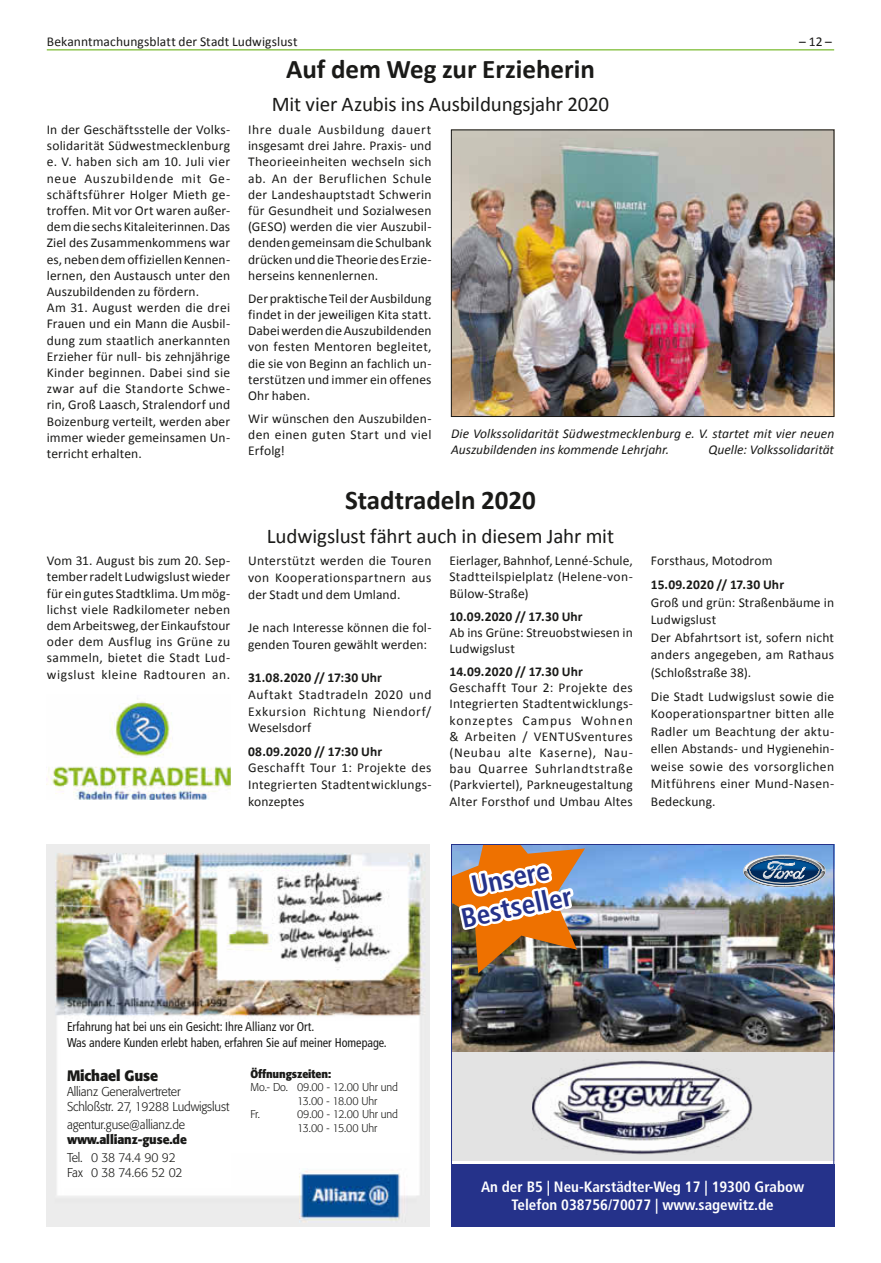
<style>
.page{position:relative;width:881px;height:1263px;background:#fff}
.page>*{position:absolute;margin:0;border:0;box-sizing:border-box;transform-origin:0 0}
.t1{font:700 condensed 27.45px/29.8px "Frutiger LT";color:#25328a;text-align:center}
.t2{font:700 27px "Calibri";color:#1a1a18}
.t3{font:21px "Calibri";letter-spacing:-.01em;color:#1a1a18}
.t4{font:700 condensed 15px/18px "Frutiger LT";color:#fff;text-align:center}
.t5{font:700 15px "Formata";letter-spacing:-.01em;color:#1a1a18;scale:.95 1}
.t6{font:13.5px/16.2px "Calibri";letter-spacing:.01em;color:#1a1a18;text-align:justify}
.t7{font:italic 13.5px/16.5px "Calibri";color:#1a1a18}
.t8{font:700 13.5px "Calibri";letter-spacing:.01em;color:#1a1a18}
.t9{font:condensed 12.75px/15.3px "Frutiger LT";color:#1a1a18;scale:.95 1}
.t10{font:300 12.75px/15.3px "Formata";letter-spacing:-.01em;color:#1a1a18;scale:.95 1}
.t11{font:300 12.75px/15.3px "Formata";letter-spacing:-.03em;color:#1a1a18;scale:.95 1}
.t12{font:700 12.75px "Formata";letter-spacing:-.01em;color:#1a1a18;scale:.95 1}
.t13{font:300 11.25px/13.5px "Formata";letter-spacing:-.01em;color:#1a1a18;scale:.95 1}
.t14{font:700 11.25px "Formata";letter-spacing:-.01em;color:#1a1a18;scale:.95 1}
</style>
<div class="page">
<hr style="left:47px;top:49px;width:786px;height:1px;background:#75b828">
<img style="left:47px;top:844px;width:382px;height:383px">
<div style="left:61px;top:1022px;width:170px;height:166px;background:#fff"></div>
<div style="left:219px;top:1022px;width:191px;height:131px;background:#fff"></div>
<img style="left:453px;top:132px;width:378px;height:283px">
<div style="left:451px;top:130px;width:382px;height:287px;border:1px solid #1a1a18"></div>
<img style="left:47px;top:701px;width:183px;height:99px">
<img style="left:453px;top:846px;width:378px;height:206px">
<div style="left:451px;top:1052px;width:382px;height:108px;background:#e3e3e3"></div>
<div style="left:451px;top:1165px;width:382px;height:62px;background:#25328a"></div>
<img style="left:532px;top:1060px;width:220px;height:94px">
<svg style="left:743px;top:855px;width:82px;height:32px"></svg>
<img style="left:453px;top:846px;width:131px;height:127px">
<div style="left:451px;top:844px;width:382px;height:383px;border:1px solid #25328a"></div>
<p class="t6" style="left:47px;top:34px;width:252px">Bekanntmachungsblatt der Stadt Ludwigslust</p>
<p class="t6" style="left:799px;top:34px;width:34px">– 12 –</p>
<h2 class="t2" style="left:286px;top:51px;width:310px">Auf dem Weg zur Erzieherin</h2>
<h3 class="t3" style="left:271px;top:91px;width:339px">Mit vier Azubis ins Ausbildungsjahr 2020</h3>
<p class="t6" style="left:47px;top:121px;width:185px;text-align:left">In der Geschäftsstelle der Volks&shy;solidarität Südwestmecklenburg e. V. haben sich am 10. Juli vier neue Auszubildende mit Ge&shy;schäftsführer Holger Mieth ge&shy;troffen. Mit vor Ort waren außer&shy;dem die sechs Kitaleiterinnen. Das<br>Ziel des Zusammenkommens war es, neben dem offiziellen Kennen&shy;lernen, den Austausch unter den<br>Auszubildenden zu fördern.<br>Am 31. August werden die drei<br>Frauen und ein Mann die Ausbil&shy;dung zum staatlich anerkannten<br>Erzieher für null- bis zehnjährige<br>Kinder beginnen. Dabei sind sie zwar auf die Standorte Schwe&shy;rin, Groß Laasch, Stralendorf und<br>Boizenburg verteilt, werden aber immer wieder gemeinsamen Un&shy;terricht erhalten.</p>
<p class="t6" style="left:248px;top:121px;width:185px">Ihre duale Ausbildung dauert insgesamt drei Jahre. Praxis- und Theorieeinheiten wechseln sich ab. An der Beruflichen Schule der Landeshauptstadt Schwerin für Gesundheit und Sozialwesen (GESO) werden die vier Auszubil&shy;denden gemeinsam die Schulbank drücken und die Theorie des Erzie&shy;herseins kennenlernen.</p>
<p class="t6" style="left:248px;top:290px;width:185px">Der praktische Teil der Ausbildung findet in der jeweiligen Kita statt.<br>Dabei werden die Auszubildenden von festen Mentoren begleitet, die sie von Beginn an fachlich un&shy;terstützen und immer ein offenes Ohr haben.</p>
<p class="t6" style="left:248px;top:410px;width:185px">Wir wünschen den Auszubilden&shy;den einen guten Start und viel Erfolg!</p>
<p class="t7" style="left:451px;top:424px;width:384px">Die Volkssolidarität Südwestmecklenburg e. V. startet mit vier neuen<br>Auszubildenden ins kommende Lehrjahr.</p>
<p class="t7" style="left:708px;top:441px;width:127px">Quelle: Volkssolidarität</p>
<h2 class="t2" style="left:345px;top:483px;width:192px">Stadtradeln 2020</h2>
<h3 class="t3" style="left:267px;top:522px;width:348px">Ludwigslust fährt auch in diesem Jahr mit</h3>
<p class="t6" style="left:47px;top:553px;width:185px">Vom 31. August bis zum 20. Sep&shy;tember radelt Ludwigslust wieder für ein gutes Stadtklima. Um mög&shy;lichst viele Radkilometer neben dem Arbeitsweg, der Einkaufstour oder dem Ausflug ins Grüne zu sammeln, bietet die Stadt Lud&shy;wigslust kleine Radtouren an.</p>
<p class="t6" style="left:248px;top:552px;width:185px;line-height:16.6px">Unterstützt werden die Touren von Kooperationspartnern aus der Stadt und dem Umland.</p>
<p class="t6" style="left:248px;top:619px;width:185px;line-height:16.6px">Je nach Interesse können die fol&shy;genden Touren gewählt werden:</p>
<p class="t8" style="left:248px;top:669px;width:135px">31.08.2020 // 17:30 Uhr</p>
<p class="t6" style="left:248px;top:686px;width:185px;line-height:16.6px">Auftakt Stadtradeln 2020 und Exkursion Richtung Niendorf/ Weselsdorf</p>
<p class="t8" style="left:248px;top:743px;width:135px">08.09.2020 // 17:30 Uhr</p>
<p class="t6" style="left:248px;top:760px;width:185px;line-height:16.6px">Geschafft Tour 1: Projekte des Integrierten Stadtentwicklungs&shy;konzeptes</p>
<p class="t6" style="left:449px;top:553px;width:185px">Eierlager, Bahnhof, Lenné-Schule, Stadtteilspielplatz (Helene-von-Bülow-Straße)</p>
<p class="t8" style="left:449px;top:607px;width:135px">10.09.2020 // 17.30 Uhr</p>
<p class="t6" style="left:449px;top:624px;width:185px">Ab ins Grüne: Streuobstwiesen in<br>Ludwigslust</p>
<p class="t8" style="left:449px;top:663px;width:135px">14.09.2020 // 17.30 Uhr</p>
<p class="t6" style="left:449px;top:679px;width:185px">Geschafft Tour 2: Projekte des Integrierten Stadtentwicklungs&shy;konzeptes Campus Wohnen &amp; Arbeiten / VENTUSventures (Neubau alte Kaserne), Nau&shy;bau Quarree Suhrlandtstraße (Parkviertel), Parkneugestaltung Alter Forsthof und Umbau Altes</p>
<p class="t6" style="left:650px;top:553px;width:123px">Forsthaus, Motodrom</p>
<p class="t8" style="left:650px;top:576px;width:135px">15.09.2020 // 17.30 Uhr</p>
<p class="t6" style="left:650px;top:594px;width:185px;line-height:17.4px;text-align:left">Groß und grün: Straßenbäume in<br>Ludwigslust<br>Der Abfahrtsort ist, sofern nicht anders angegeben, am Rathaus (Schloßstraße 38).</p>
<p class="t6" style="left:650px;top:688px;width:185px;line-height:17.4px">Die Stadt Ludwigslust sowie die Kooperationspartner bitten alle Radler um Beachtung der aktu&shy;ellen Abstands- und Hygienehin&shy;weise sowie des vorsorglichen Mitführens einer Mund-Nasen-Bedeckung.</p>
<h1 class="t1" style="left:452px;top:875px;width:114px;rotate:-12deg">Unsere<br>Bestseller</h1>
<p class="t9" style="left:67px;top:1019px;width:338px">Erfahrung hat bei uns ein Gesicht: Ihre Allianz vor Ort.<br>Was andere Kunden erlebt haben, erfahren Sie auf meiner Homepage.</p>
<p class="t5" style="left:67px;top:1066px;width:97px">Michael Guse</p>
<p class="t10" style="left:67px;top:1084px;width:172px">Allianz Generalvertreter<br>Schloßstr. 27, 19288 Ludwigslust</p>
<p class="t10" style="left:67px;top:1117px;width:126px">agentur.guse@allianz.de</p>
<p class="t12" style="left:67px;top:1132px;width:127px">www.allianz-guse.de</p>
<p class="t11" style="left:67px;top:1149px;width:123px">Tel. 0 38 74.4 90 92<br>Fax 0 38 74.66 52 02</p>
<p class="t14" style="left:250px;top:1067px;width:86px">Öffnungszeiten:</p>
<p class="t13" style="left:250px;top:1081px;width:156px">Mo.- Do. 09.00 - 12.00 Uhr und</p>
<p class="t13" style="left:297px;top:1094px;width:86px">13.00 - 18.00 Uhr</p>
<p class="t13" style="left:250px;top:1108px;width:11px">Fr.</p>
<p class="t13" style="left:297px;top:1108px;width:108px">09.00 - 12.00 Uhr und<br>13.00 - 15.00 Uhr</p>
<p class="t4" style="left:481px;top:1178px;width:324px">An der B5 | Neu-Karstädter-Weg 17 | 19300 Grabow<br>Telefon 038756/70077 | www.sagewitz.de</p>
</div>
